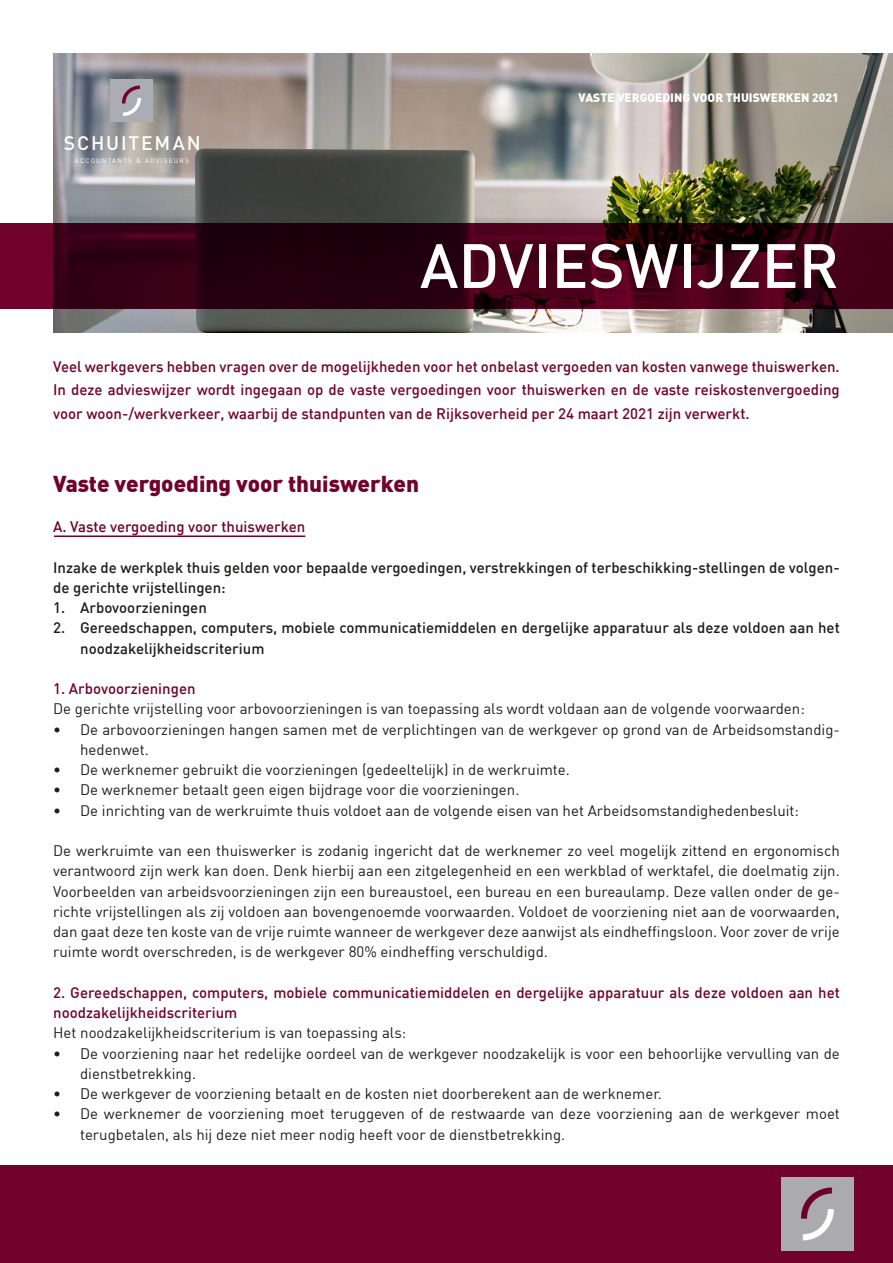
<style>
.page{position:relative;width:893px;height:1263px;background:#fff}
.page>*{position:absolute;margin:0;border:0;box-sizing:border-box;transform-origin:0 0}
.t1{font:500 61.5px "DIN";color:#fff}
.t2{font:900 22.5px "DIN";color:#71022c}
.t3{font:500 19.35px "DIN";letter-spacing:.095em;color:#fff}
.t4{font:15px/20.2px "DIN";color:#1d1d1b}
.t5{font:500 15px/23.2px "DIN";color:#71022c}
.t6{font:500 15px/20.2px "DIN";color:#1d1d1b}
.t7{font:900 12px "DIN";color:#fff}
.t8{font:6.6px "DIN";letter-spacing:.18em;color:#fff}
</style>
<div class="page">
<img style="left:53px;top:53px;width:840px;height:279px">
<div style="left:0;top:1165px;width:893px;height:98px;background:#71022c"></div>
<div style="left:110px;top:79px;width:43px;height:43px;background:#abadb5"></div>
<svg style="left:122px;top:85px;width:19px;height:31px"></svg>
<svg style="left:0;top:223px;width:893px;height:85px;background:#370013"></svg>
<img style="left:781px;top:1178px;width:72px;height:72px">
<hr style="left:54px;top:535px;width:251px;height:2px;background:#71022c">
<p class="t3" style="left:64px;top:130px;width:139px">SCHUITEMAN</p>
<p class="t8" style="left:75px;top:157px;width:116px">ACCOUNTANTS &amp; ADVISEURS</p>
<p class="t7" style="left:579px;top:90px;width:262px">VASTE VERGOEDING VOOR THUISWERKEN 2021</p>
<p class="t1" style="left:420px;top:226px;width:420px">ADVIESWIJZER</p>
<p class="t5" style="left:53px;top:355px;width:788px;text-align:justify">Veel werkgevers hebben vragen over de mogelijkheden voor het onbelast vergoeden van kosten vanwege thuiswerken.<br>In deze advieswijzer wordt ingegaan op de vaste vergoedingen voor thuiswerken en de vaste reiskostenvergoeding voor woon-/werkverkeer, waarbij de standpunten van de Rijksoverheid per 24 maart 2021 zijn verwerkt.</p>
<p class="t2" style="left:53px;top:468px;width:367px">Vaste vergoeding voor thuiswerken</p>
<p class="t5" style="left:53px;top:514px;width:254px">A. Vaste vergoeding voor thuiswerken</p>
<p class="t6" style="left:53px;top:556px;width:788px">Inzake de werkplek thuis gelden voor bepaalde vergoedingen, verstrekkingen of terbeschikking-stellingen de volgen&shy;de gerichte vrijstellingen:</p>
<p class="t6" style="left:53px;top:597px;width:155px">1. Arbovoorzieningen</p>
<p class="t6" style="left:80px;top:617px;width:761px;text-indent:-27px">2. Gereedschappen, computers, mobiele communicatiemiddelen en dergelijke apparatuur als deze voldoen aan het noodzakelijkheidscriterium</p>
<p class="t5" style="left:53px;top:676px;width:144px">1. Arbovoorzieningen</p>
<p class="t4" style="left:53px;top:698px;width:753px">De gerichte vrijstelling voor arbovoorzieningen is van toepassing als wordt voldaan aan de volgende voorwaarden:</p>
<p class="t4" style="left:80px;top:719px;width:761px;text-indent:-27px">• De arbovoorzieningen hangen samen met de verplichtingen van de werkgever op grond van de Arbeidsomstandig&shy;hedenwet.</p>
<p class="t4" style="left:53px;top:759px;width:518px">• De werknemer gebruikt die voorzieningen (gedeeltelijk) in de werkruimte.</p>
<p class="t4" style="left:53px;top:779px;width:468px">• De werknemer betaalt geen eigen bijdrage voor die voorzieningen.</p>
<p class="t4" style="left:53px;top:800px;width:747px">• De inrichting van de werkruimte thuis voldoet aan de volgende eisen van het Arbeidsomstandighedenbesluit:</p>
<p class="t4" style="left:53px;top:840px;width:788px;text-align:justify">De werkruimte van een thuiswerker is zodanig ingericht dat de werknemer zo veel mogelijk zittend en ergonomisch verantwoord zijn werk kan doen. Denk hierbij aan een zitgelegenheid en een werkblad of werktafel, die doelmatig zijn.<br>Voorbeelden van arbeidsvoorzieningen zijn een bureaustoel, een bureau en een bureaulamp. Deze vallen onder de ge&shy;richte vrijstellingen als zij voldoen aan bovengenoemde voorwaarden. Voldoet de voorziening niet aan de voorwaarden, dan gaat deze ten koste van de vrije ruimte wanneer de werkgever deze aanwijst als eindheffingsloon. Voor zover de vrije ruimte wordt overschreden, is de werkgever 80% eindheffing verschuldigd.</p>
<p class="t5" style="left:53px;top:982px;width:788px;line-height:20.2px">2. Gereedschappen, computers, mobiele communicatiemiddelen en dergelijke apparatuur als deze voldoen aan het noodzakelijkheidscriterium</p>
<p class="t4" style="left:53px;top:1022px;width:355px">Het noodzakelijkheidscriterium is van toepassing als:</p>
<p class="t4" style="left:80px;top:1043px;width:761px;text-indent:-27px">• De voorziening naar het redelijke oordeel van de werkgever noodzakelijk is voor een behoorlijke vervulling van de dienstbetrekking.</p>
<p class="t4" style="left:53px;top:1083px;width:610px">• De werkgever de voorziening betaalt en de kosten niet doorberekent aan de werknemer.</p>
<p class="t4" style="left:80px;top:1103px;width:761px;text-indent:-27px">• De werknemer de voorziening moet teruggeven of de restwaarde van deze voorziening aan de werkgever moet terugbetalen, als hij deze niet meer nodig heeft voor de dienstbetrekking.</p>
</div>
